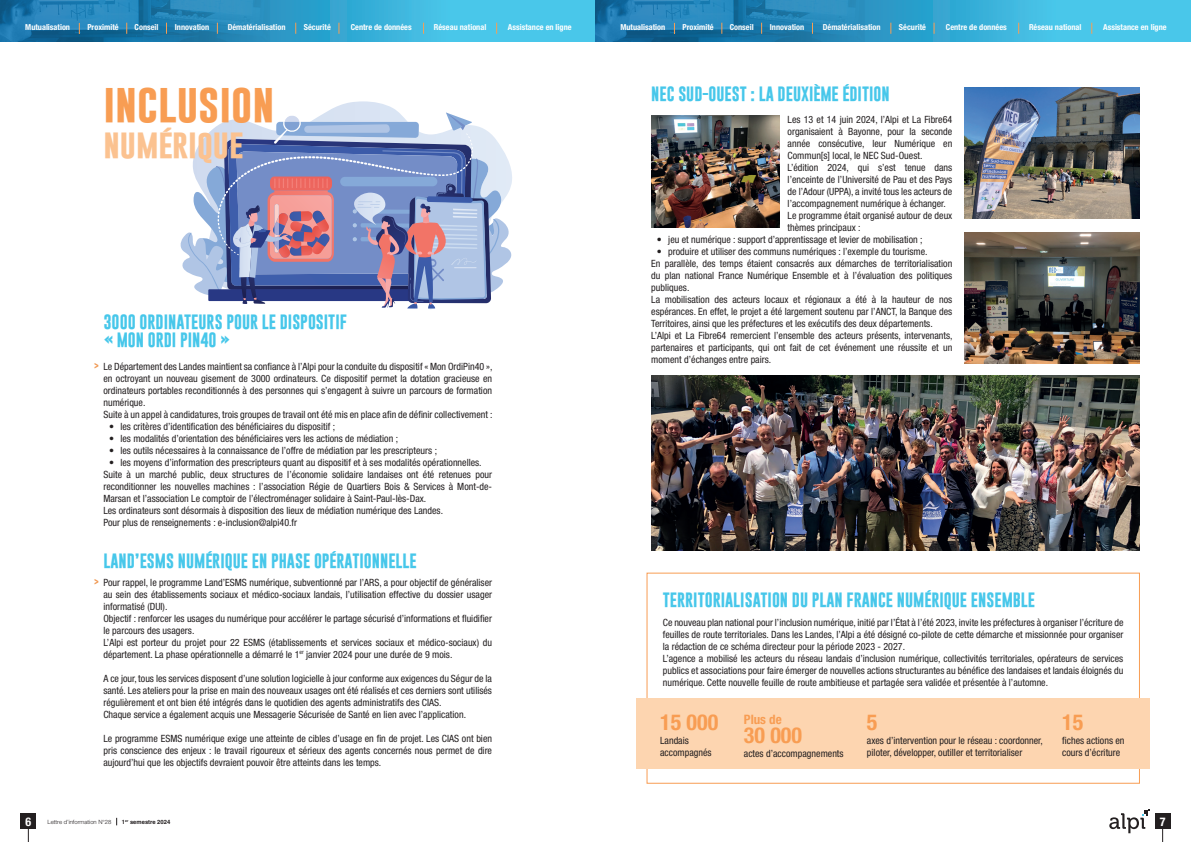
<style>
.page{position:relative;width:1191px;height:842px;background:#fff}
.page>*{position:absolute;margin:0;border:0;box-sizing:border-box;transform-origin:0 0}
.t1{font:700 40px "Gobold";color:#f89d53}
.t2{font:700 30px "Gobold";color:#fbc290}
.t3{font:700 condensed 22px "Helvetica Neue LT Std";color:#f89d53}
.t4{font:700 15px/18px "Gobold";color:#47c7ea}
.t5{font:700 condensed 13px "Helvetica Neue LT Std";color:#f89d53}
.t6{font:700 condensed 12px "Helvetica Neue LT Std";color:#fff}
.t7{font:condensed 10px/12px "Helvetica Neue LT Std";color:#231f20}
.t8{font:700 9px "Gobold";color:#f09852}
.t9{font:700 condensed 8.2px "Helvetica Neue LT Std";color:#fff}
.t10{font:300 5.9px "Helvetica Neue LT Std";color:#231f20}
.t11{font:700 5.9px "Helvetica LT Std";color:#231f20}
</style>
<div class="page">
<svg style="left:270px;top:0;width:325px;height:41px;background:#3fb8de"></svg>
<img style="left:0;top:0;width:270px;height:41px">
<svg style="left:865px;top:0;width:326px;height:41px;background:#3eb6dd"></svg>
<img style="left:595px;top:0;width:270px;height:41px">
<div style="left:646px;top:573px;width:493px;height:211px;border:1px solid #f89d53"></div>
<svg style="left:327px;top:101px;width:71px;height:11px"></svg>
<svg style="left:180px;top:112px;width:332px;height:197px"></svg>
<div style="left:636px;top:698px;width:513px;height:71px;background:#fdd5b0"></div>
<img style="left:651px;top:376px;width:488px;height:174px">
<img style="left:964px;top:88px;width:175px;height:130px">
<img style="left:964px;top:233px;width:175px;height:130px">
<img style="left:651px;top:116px;width:128px;height:111px">
<svg style="left:28px;top:829px;width:1px;height:13px"></svg>
<svg style="left:1162px;top:829px;width:1px;height:13px"></svg>
<div style="left:21px;top:814px;width:15px;height:15px;background:#231f20"></div>
<div style="left:1155px;top:814px;width:15px;height:15px;background:#231f20"></div>
<svg style="left:1109px;top:809px;width:41px;height:24px"></svg>
<p class="t9" style="left:25px;top:22px;width:46px">Mutualisation</p>
<p class="t9" style="left:87px;top:22px;width:33px">Proximité</p>
<p class="t9" style="left:135px;top:22px;width:25px">Conseil</p>
<p class="t9" style="left:175px;top:22px;width:36px">Innovation</p>
<p class="t9" style="left:228px;top:22px;width:59px">Dématérialisation</p>
<p class="t9" style="left:304px;top:22px;width:29px">Sécurité</p>
<p class="t9" style="left:351px;top:22px;width:62px">Centre de données</p>
<p class="t9" style="left:434px;top:22px;width:54px">Réseau national</p>
<p class="t9" style="left:508px;top:22px;width:65px">Assistance en ligne</p>
<p class="t9" style="left:620px;top:22px;width:46px">Mutualisation</p>
<p class="t9" style="left:682px;top:22px;width:33px">Proximité</p>
<p class="t9" style="left:729px;top:22px;width:25px">Conseil</p>
<p class="t9" style="left:770px;top:22px;width:36px">Innovation</p>
<p class="t9" style="left:822px;top:22px;width:59px">Dématérialisation</p>
<p class="t9" style="left:899px;top:22px;width:29px">Sécurité</p>
<p class="t9" style="left:946px;top:22px;width:62px">Centre de données</p>
<p class="t9" style="left:1029px;top:22px;width:54px">Réseau national</p>
<p class="t9" style="left:1103px;top:22px;width:65px">Assistance en ligne</p>
<h1 class="t1" style="left:103px;top:77px;width:172px">inclusion</h1>
<h2 class="t2" style="left:103px;top:124px;width:142px">numérique</h2>
<h3 class="t4" style="left:103px;top:313px;width:245px">3000 ORDINATEURS POUR LE DISPOSITIF « MON ORDI PIN40 »</h3>
<p class="t7" style="left:103px;top:360px;width:390px">Le Département des Landes maintient sa confiance à l’Alpi pour la conduite du dispositif « Mon OrdiPin40 », en octroyant un nouveau gisement de 3000 ordinateurs. Ce dispositif permet la dotation gracieuse en ordinateurs portables reconditionnés à des personnes qui s’engagent à suivre un parcours de formation numérique.<br>Suite à un appel à candidatures, trois groupes de travail ont été mis en place afin de définir collectivement :</p>
<p class="t7" style="left:109px;top:420px;width:227px">• les critères d’identification des bénéficiaires du dispositif ;</p>
<p class="t7" style="left:109px;top:432px;width:290px">• les modalités d’orientation des bénéficiaires vers les actions de médiation ;</p>
<p class="t7" style="left:109px;top:444px;width:329px">• les outils nécessaires à la connaissance de l’offre de médiation par les prescripteurs ;</p>
<p class="t7" style="left:103px;top:456px;width:390px;text-indent:6px">• les moyens d’information des prescripteurs quant au dispositif et à ses modalités opérationnelles.<br>Suite à un marché public, deux structures de l’économie solidaire landaises ont été retenues pour reconditionner les nouvelles machines : l’association Régie de Quartiers Bois &amp; Services à Mont-de-Marsan et l’association Le comptoir de l’électroménager solidaire à Saint-Paul-lès-Dax.<br>Les ordinateurs sont désormais à disposition des lieux de médiation numérique des Landes.<br>Pour plus de renseignements : e-inclusion@alpi40.fr</p>
<p class="t8" style="left:94px;top:360px;width:6px">&gt;</p>
<h3 class="t4" style="left:103px;top:552px;width:315px">LAND’ESMS NUMÉRIQUE EN PHASE OPÉRATIONNELLE</h3>
<p class="t7" style="left:103px;top:576px;width:390px">Pour rappel, le programme Land’ESMS numérique, subventionné par l’ARS, a pour objectif de généraliser au sein des établissements sociaux et médico-sociaux landais, l’utilisation effective du dossier usager informatisé (DUI).<br>Objectif : renforcer les usages du numérique pour accélérer le partage sécurisé d’informations et fluidifier le parcours des usagers.<br>L’Alpi est porteur du projet pour 22 ESMS (établissements et services sociaux et médico-sociaux) du département. La phase opérationnelle a démarré le 1<sup>er</sup> janvier 2024 pour une durée de 9 mois.</p>
<p class="t7" style="left:103px;top:672px;width:390px">A ce jour, tous les services disposent d’une solution logicielle à jour conforme aux exigences du Ségur de la santé. Les ateliers pour la prise en main des nouveaux usages ont été réalisés et ces derniers sont utilisés régulièrement et ont bien été intégrés dans le quotidien des agents administratifs des CIAS.<br>Chaque service a également acquis une Messagerie Sécurisée de Santé en lien avec l’application.</p>
<p class="t7" style="left:103px;top:732px;width:390px;text-align:justify">Le programme ESMS numérique exige une atteinte de cibles d’usage en fin de projet. Les CIAS ont bien pris conscience des enjeux : le travail rigoureux et sérieux des agents concernés nous permet de dire aujourd’hui que les objectifs devraient pouvoir être atteints dans les temps.</p>
<p class="t8" style="left:94px;top:576px;width:6px">&gt;</p>
<h3 class="t4" style="left:651px;top:85px;width:240px">NEC SUD-OUEST : LA DEUXIÈME ÉDITION</h3>
<p class="t7" style="left:787px;top:113px;width:166px">Les 13 et 14 juin 2024, l’Alpi et La Fibre64 organisaient à Bayonne, pour la seconde année consécutive, leur Numérique en Commun[s] local, le NEC Sud-Ouest.<br>L’édition 2024, qui s’est tenue dans l’enceinte de l’Université de Pau et des Pays de l’Adour (UPPA), a invité tous les acteurs de l’accompagnement numérique à échanger.<br>Le programme était organisé autour de deux thèmes principaux :</p>
<p class="t7" style="left:657px;top:233px;width:267px">• jeu et numérique : support d’apprentissage et levier de mobilisation ;</p>
<p class="t7" style="left:651px;top:245px;width:303px;text-indent:6px">• produire et utiliser des communs numériques : l’exemple du tourisme.<br>En parallèle, des temps étaient consacrés aux démarches de territorialisation du plan national France Numérique Ensemble et à l’évaluation des politiques publiques.<br>La mobilisation des acteurs locaux et régionaux a été à la hauteur de nos espérances. En effet, le projet a été largement soutenu par l’ANCT, la Banque des Territoires, ainsi que les préfectures et les exécutifs des deux départements.<br>L’Alpi et La Fibre64 remercient l’ensemble des acteurs présents, intervenants, partenaires et participants, qui ont fait de cet événement une réussite et un moment d’échanges entre pairs.</p>
<h3 class="t4" style="left:663px;top:591px;width:374px">TERRITORIALISATION DU PLAN FRANCE NUMÉRIQUE ENSEMBLE</h3>
<p class="t7" style="left:663px;top:616px;width:462px">Ce nouveau plan national pour l’inclusion numérique, initié par l’État à l’été 2023, invite les préfectures à organiser l’écriture de feuilles de route territoriales. Dans les Landes, l’Alpi a été désigné co-pilote de cette démarche et missionnée pour organiser la rédaction de ce schéma directeur pour la période 2023 - 2027.<br>L’agence a mobilisé les acteurs du réseau landais d’inclusion numérique, collectivités territoriales, opérateurs de services publics et associations pour faire émerger de nouvelles actions structurantes au bénéfice des landaises et landais éloignés du numérique. Cette nouvelle feuille de route ambitieuse et partagée sera validée et présentée à l’automne.</p>
<h3 class="t3" style="left:660px;top:709px;width:60px">15 000</h3>
<h3 class="t3" style="left:867px;top:709px;width:12px">5</h3>
<h3 class="t3" style="left:1062px;top:709px;width:23px">15</h3>
<h3 class="t5" style="left:744px;top:711px;width:39px">Plus de</h3>
<h3 class="t3" style="left:744px;top:721px;width:60px">30 000</h3>
<p class="t7" style="left:660px;top:735px;width:53px">Landais accompagnés</p>
<p class="t7" style="left:867px;top:735px;width:177px">axes d’intervention pour le réseau : coordonner,</p>
<p class="t7" style="left:744px;top:747px;width:101px">actes d’accompagnements</p>
<p class="t7" style="left:867px;top:747px;width:157px">piloter, développer, outiller et territorialiser</p>
<p class="t7" style="left:1062px;top:735px;width:64px">fiches actions en cours d’écriture</p>
<p class="t6" style="left:25px;top:814px;width:7px">6</p>
<p class="t10" style="left:48px;top:818px;width:65px">Lettre d’information N°28</p>
<p class="t11" style="left:122px;top:818px;width:50px">1<sup>er</sup> semestre 2024</p>
<p class="t6" style="left:1159px;top:814px;width:7px">7</p>
</div>
